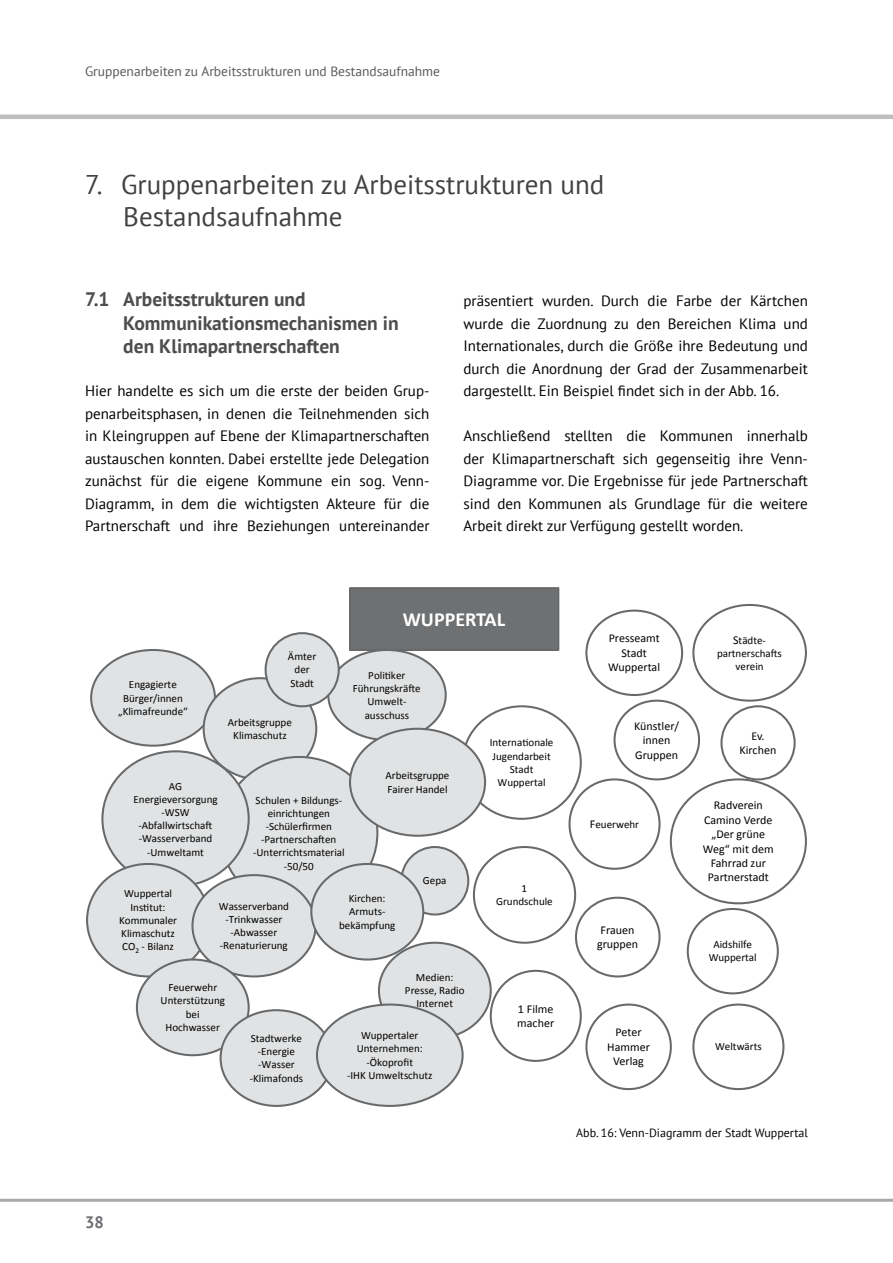
<style>
.page{position:relative;width:893px;height:1263px;background:#fff}
.page>*{position:absolute;margin:0;border:0;box-sizing:border-box;transform-origin:0 0}
.t1{font:27px/32.4px "PT Sans";color:#414042}
.t2{font:700 20.1px "Calibri";color:#fff}
.t3{font:700 19.5px/23.4px "PT Sans";color:#4d4d4f}
.t4{font:700 16.5px "PT Sans";color:#6d6e71}
.t5{font:15px/22.5px "PT Sans";color:#000;text-align:justify}
.t6{font:13.5px "PT Sans";color:#58595b}
.t7{font:12px/14.4px "Calibri";color:#000;text-align:center}
.t8{font:12px "PT Sans";color:#000}
.t9{font:11.1px/13.2px "Calibri";color:#000;text-align:center}
.s1{font-size:12px}
</style>
<div class="page">
<hr style="left:0;top:115px;width:893px;height:4px;background:#bcbec0">
<hr style="left:0;top:1199px;width:893px;height:3px;background:#a7a9ac">
<div style="left:585px;top:610px;width:98px;height:86px;border:2px solid #68696b;border-radius:50%"></div>
<div style="left:692px;top:604px;width:115px;height:98px;border:2px solid #68696b;border-radius:50%"></div>
<div style="left:350px;top:588px;width:208px;height:62px;background:#6e7072"></div>
<div style="left:349px;top:587px;width:210px;height:64px;border:2px solid #68696b"></div>
<div style="left:613px;top:700px;width:87px;height:80px;border:2px solid #68696b;border-radius:50%"></div>
<div style="left:720px;top:705px;width:76px;height:75px;border:2px solid #68696b;border-radius:50%"></div>
<div style="left:568px;top:778px;width:93px;height:92px;border:2px solid #68696b;border-radius:50%"></div>
<div style="left:490px;top:970px;width:92px;height:92px;border:2px solid #68696b;border-radius:50%"></div>
<div style="left:473px;top:846px;width:103px;height:98px;border:2px solid #68696b;border-radius:50%"></div>
<div style="left:575px;top:897px;width:86px;height:80px;border:2px solid #68696b;border-radius:50%"></div>
<div style="left:687px;top:908px;width:92px;height:86px;border:2px solid #68696b;border-radius:50%"></div>
<div style="left:692px;top:1003px;width:92px;height:87px;border:2px solid #68696b;border-radius:50%"></div>
<div style="left:585px;top:1003px;width:87px;height:87px;border:2px solid #68696b;border-radius:50%"></div>
<div style="left:401px;top:847px;width:67px;height:67px;background:#e1e2e3;border-radius:50%"></div>
<div style="left:400px;top:846px;width:69px;height:69px;border:2px solid #68696b;border-radius:50%"></div>
<div style="left:91px;top:650px;width:124px;height:96px;background:#e1e2e3;border-radius:50%"></div>
<div style="left:90px;top:649px;width:126px;height:98px;border:2px solid #68696b;border-radius:50%"></div>
<div style="left:204px;top:678px;width:112px;height:101px;background:#e1e2e3;border-radius:50%"></div>
<div style="left:328px;top:650px;width:118px;height:90px;background:#e1e2e3;border-radius:50%"></div>
<div style="left:266px;top:633px;width:73px;height:73px;background:#e1e2e3;border-radius:50%"></div>
<div style="left:265px;top:632px;width:75px;height:75px;border:2px solid #68696b;border-radius:50%"></div>
<div style="left:221px;top:757px;width:156px;height:152px;background:#e1e2e3;border-radius:50%"></div>
<div style="left:102px;top:751px;width:147px;height:135px;background:#e1e2e3;border-radius:50%"></div>
<div style="left:87px;top:864px;width:122px;height:112px;background:#e1e2e3;border-radius:50%"></div>
<div style="left:192px;top:875px;width:124px;height:101px;background:#e1e2e3;border-radius:50%"></div>
<div style="left:311px;top:864px;width:112px;height:95px;background:#e1e2e3;border-radius:50%"></div>
<div style="left:310px;top:863px;width:114px;height:97px;border:2px solid #68696b;border-radius:50%"></div>
<div style="left:379px;top:943px;width:112px;height:95px;background:#e1e2e3;border-radius:50%"></div>
<div style="left:137px;top:959px;width:112px;height:96px;background:#e1e2e3;border-radius:50%"></div>
<div style="left:136px;top:958px;width:114px;height:98px;border:2px solid #68696b;border-radius:50%"></div>
<div style="left:221px;top:1010px;width:111px;height:96px;background:#e1e2e3;border-radius:50%"></div>
<div style="left:220px;top:1009px;width:113px;height:98px;border:2px solid #68696b;border-radius:50%"></div>
<div style="left:317px;top:1004px;width:146px;height:102px;background:#e1e2e3;border-radius:50%"></div>
<div style="left:316px;top:1003px;width:148px;height:104px;border:2px solid #68696b;border-radius:50%"></div>
<div style="left:350px;top:729px;width:135px;height:107px;background:#e1e2e3;border-radius:50%"></div>
<div style="left:349px;top:728px;width:137px;height:109px;border:2px solid #68696b;border-radius:50%"></div>
<p class="t6" style="left:85px;top:63px;width:356px">Gruppenarbeiten zu Arbeitsstrukturen und Bestandsaufnahme</p>
<h1 class="t1" style="left:123px;top:168px;width:483px;text-indent:-38px">7. Gruppenarbeiten zu Arbeitsstrukturen und<br>Bestandsaufnahme</h1>
<h3 class="t3" style="left:123px;top:287px;width:277px;text-indent:-38px">7.1 Arbeitsstrukturen und<br>Kommunikationsmechanismen in den Klimapartnerschaften</h3>
<p class="t5" style="left:85px;top:379px;width:346px">Hier handelte es sich um die erste der beiden Grup&shy;penarbeitsphasen, in denen die Teilnehmenden sich in Kleingruppen auf Ebene der Klimapartnerschaften austauschen konnten. Dabei erstellte jede Delegation zunächst für die eigene Kommune ein sog. Venn-Diagramm, in dem die wichtigsten Akteure für die Partnerschaft und ihre Beziehungen untereinander</p>
<p class="t5" style="left:463px;top:289px;width:346px">präsentiert wurden. Durch die Farbe der Kärtchen wurde die Zuordnung zu den Bereichen Klima und Internationales, durch die Größe ihre Bedeutung und durch die Anordnung der Grad der Zusammenarbeit dargestellt. Ein Beispiel findet sich in der Abb. 16.</p>
<p class="t5" style="left:463px;top:424px;width:346px">Anschließend stellten die Kommunen innerhalb der Klimapartnerschaft sich gegenseitig ihre Venn-Diagramme vor. Die Ergebnisse für jede Partnerschaft sind den Kommunen als Grundlage für die weitere Arbeit direkt zur Verfügung gestellt worden.</p>
<h2 class="t2" style="left:403px;top:606px;width:104px">WUPPERTAL</h2>
<p class="t7" style="left:608px;top:631px;width:53px">Presseamt<br>Stadt<br>Wuppertal</p>
<p class="t9" style="left:717px;top:633px;width:66px"><span class="s1">S</span>tädte&shy;partnerschafts verein</p>
<p class="t9" style="left:288px;top:650px;width:30px">Ämter der<br>Stadt</p>
<p class="t9" style="left:353px;top:669px;width:69px">Politiker<br>Führungskräfte<br>Umwelt&shy;ausschuss</p>
<p class="t9" style="left:118px;top:678px;width:71px">Engagierte<br>Bürger/innen „Klimafreunde“</p>
<p class="t9" style="left:228px;top:716px;width:65px">Arbeitsgruppe<br>Klimaschutz</p>
<p class="t7" style="left:634px;top:718px;width:46px">Künstler/ innen<br>Gruppen</p>
<p class="t7" style="left:739px;top:728px;width:38px">Ev.<br>Kirchen</p>
<p class="t9" style="left:490px;top:736px;width:65px">Internationale<br>Jugendarbeit<br>Stadt<br>Wuppertal</p>
<p class="t9" style="left:386px;top:769px;width:65px;text-align:left">Arbeitsgruppe<br>Fairer Handel</p>
<p class="t9" style="left:134px;top:779px;width:86px">AG<br>Energieversorgung -WSW -Abfallwirtschaft -Wasserverband -Umweltamt</p>
<p class="t9" style="left:119px;top:887px;width:59px">Wuppertal<br>Institut:<br>Kommunaler<br>Klimaschutz<br>CO<sub>2</sub> - Bilanz</p>
<p class="t9" style="left:253px;top:793px;width:93px">Schulen + Bildungs&shy;einrichtungen -Schülerfirmen -Partnerschaften -Unterrichtsmaterial -50/50</p>
<p class="t7" style="left:703px;top:798px;width:72px">Radverein<br>Camino Verde „Der grüne<br>Weg“ mit dem<br>Fahrrad zur</p>
<p class="t9" style="left:590px;top:818px;width:51px"><span class="s1">F</span>euerwehr</p>
<p class="t9" style="left:423px;top:874px;width:25px">Gepa</p>
<p class="t7" style="left:708px;top:870px;width:62px">Partnerstadt</p>
<p class="t9" style="left:496px;top:882px;width:58px">1<br>Grundschule</p>
<p class="t9" style="left:219px;top:899px;width:72px">Wasserverband -Trinkwasser -Abwasser -Renaturierung</p>
<p class="t9" style="left:339px;top:892px;width:58px">Kirchen:<br>Armuts&shy;bekämpfung</p>
<p class="t7" style="left:597px;top:923px;width:43px">Frauen gruppen</p>
<p class="t9" style="left:709px;top:938px;width:50px">Aidshilfe<br>Wuppertal</p>
<p class="t4" style="left:85px;top:1211px;width:20px">38</p>
<p class="t9" style="left:161px;top:981px;width:66px">Feuerwehr<br>Unterstützung bei<br>Hochwasser</p>
<p class="t9" style="left:405px;top:971px;width:61px">Medien:<br>Presse, Radio<br>Internet</p>
<p class="t9" style="left:250px;top:1032px;width:55px">Stadtwerke -Energie -Wasser -Klimafonds</p>
<p class="t9" style="left:347px;top:1029px;width:87px">Wuppertaler<br>Unternehmen: -Ökoprofit<br>-IHK Umweltschutz</p>
<p class="t7" style="left:517px;top:1001px;width:38px;text-align:left">1 Filme macher</p>
<p class="t7" style="left:607px;top:1025px;width:44px">Peter<br>Hammer<br>Verlag</p>
<p class="t9" style="left:715px;top:1040px;width:48px">Weltwärts</p>
<p class="t8" style="left:576px;top:1125px;width:233px">Abb. 16: Venn-Diagramm der Stadt Wuppertal</p>
</div>
